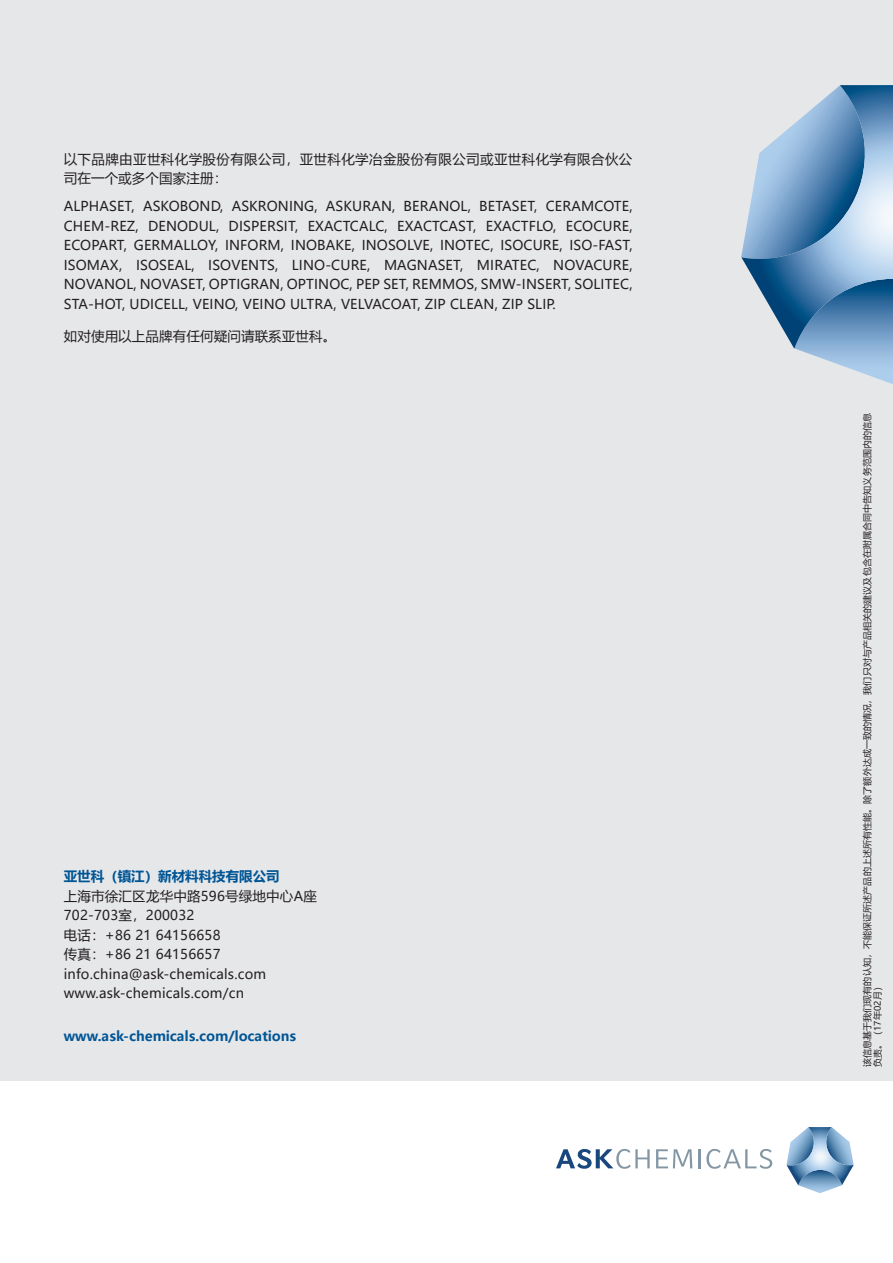
<style>
.page{position:relative;width:893px;height:1263px;background:#fff}
.page>*{position:absolute;margin:0;border:0;box-sizing:border-box;transform-origin:0 0}
.Copy_9_13_en{font:13.5px/19.5px "Microsoft Ya Hei UI";letter-spacing:.01em;color:#231f20;text-align:justify}
.Adresse_9_13{font:13.5px/19.5px "Microsoft Ya Hei UI";letter-spacing:.015em;color:#231f20}
.Copy_9_13_en_CN{font:13.5px/19.5px "Microsoft Ya Hei UI";letter-spacing:.03em;color:#231f20}
.Adresse_9_13-2{font:700 13.5px "Microsoft Ya Hei UI";color:#005595}
.Copy_9_13_en_CN-2{font:13.5px "Microsoft Ya Hei UI";letter-spacing:.01em;color:#231f20}
.Copy_9_13_en_CN-3{font:9px/10.5px "Microsoft Ya Hei UI";letter-spacing:.01em;color:#231f20}
</style>
<div class="page">
<div style="left:0;top:0;width:893px;height:1080px;background:#e6e7e9"></div>
<svg style="left:741px;top:85px;width:152px;height:299px"></svg>
<svg style="left:656px;top:1149px;width:36px;height:19px"></svg>
<svg style="left:699px;top:1149px;width:73px;height:20px"></svg>
<svg style="left:556px;top:1149px;width:94px;height:20px"></svg>
<svg style="left:786px;top:1127px;width:68px;height:66px"></svg>
<p class="Copy_9_13_en_CN" style="left:64px;top:149px;width:570px">以下品牌由亚世科化学股份有限公司，亚世科化学冶金股份有限公司或亚世科化学有限合伙公司在一个或多个国家注册：</p>
<p class="Copy_9_13_en" style="left:64px;top:196px;width:570px">ALPHASET, ASKOBOND, ASKRONING, ASKURAN, BERANOL, BETASET, CERAMCOTE, CHEM-REZ, DENODUL, DISPERSIT, EXACTCALC, EXACTCAST, EXACTFLO, ECOCURE, ECOPART, GERMALLOY, INFORM, INOBAKE, INOSOLVE, INOTEC, ISOCURE, ISO-FAST, ISOMAX, ISOSEAL, ISOVENTS, LINO-CURE, MAGNASET, MIRATEC, NOVACURE, NOVANOL, NOVASET, OPTIGRAN, OPTINOC, PEP SET, REMMOS, SMW-INSERT, SOLITEC, STA-HOT, UDICELL, VEINO, VEINO ULTRA, VELVACOAT, ZIP CLEAN, ZIP SLIP.</p>
<p class="Copy_9_13_en_CN-2" style="left:64px;top:327px;width:274px">如对使用以上品牌有任何疑问请联系亚世科。</p>
<p class="Adresse_9_13-2" style="left:64px;top:867px;width:217px">亚世科（镇江）新材料科技有限公司</p>
<p class="Adresse_9_13" style="left:64px;top:885px;width:255px">上海市徐汇区龙华中路596号绿地中心A座<br>702-703室，200032</p>
<p class="Adresse_9_13" style="left:64px;top:924px;width:158px">电话：+86 21 64156658</p>
<p class="Adresse_9_13" style="left:64px;top:944px;width:158px">传真：+86 21 64156657</p>
<p class="Adresse_9_13" style="left:64px;top:963px;width:204px">info.china@ask-chemicals.com</p>
<p class="Adresse_9_13" style="left:64px;top:983px;width:182px">www.ask-chemicals.com/cn</p>
<p class="Adresse_9_13-2" style="left:64px;top:1026px;width:234px">www.ask-chemicals.com/locations</p>
<p class="Copy_9_13_en_CN-3" style="left:862px;top:1067px;width:656px;rotate:-90deg">该信息基于我们现有的认知，不能保证所述产品的上述所有性能。除了额外达成一致的情况，我们只对与产品相关的建议及包含在附属合同中告知义务范围内的信息负责。（17年02月）</p>
</div>
